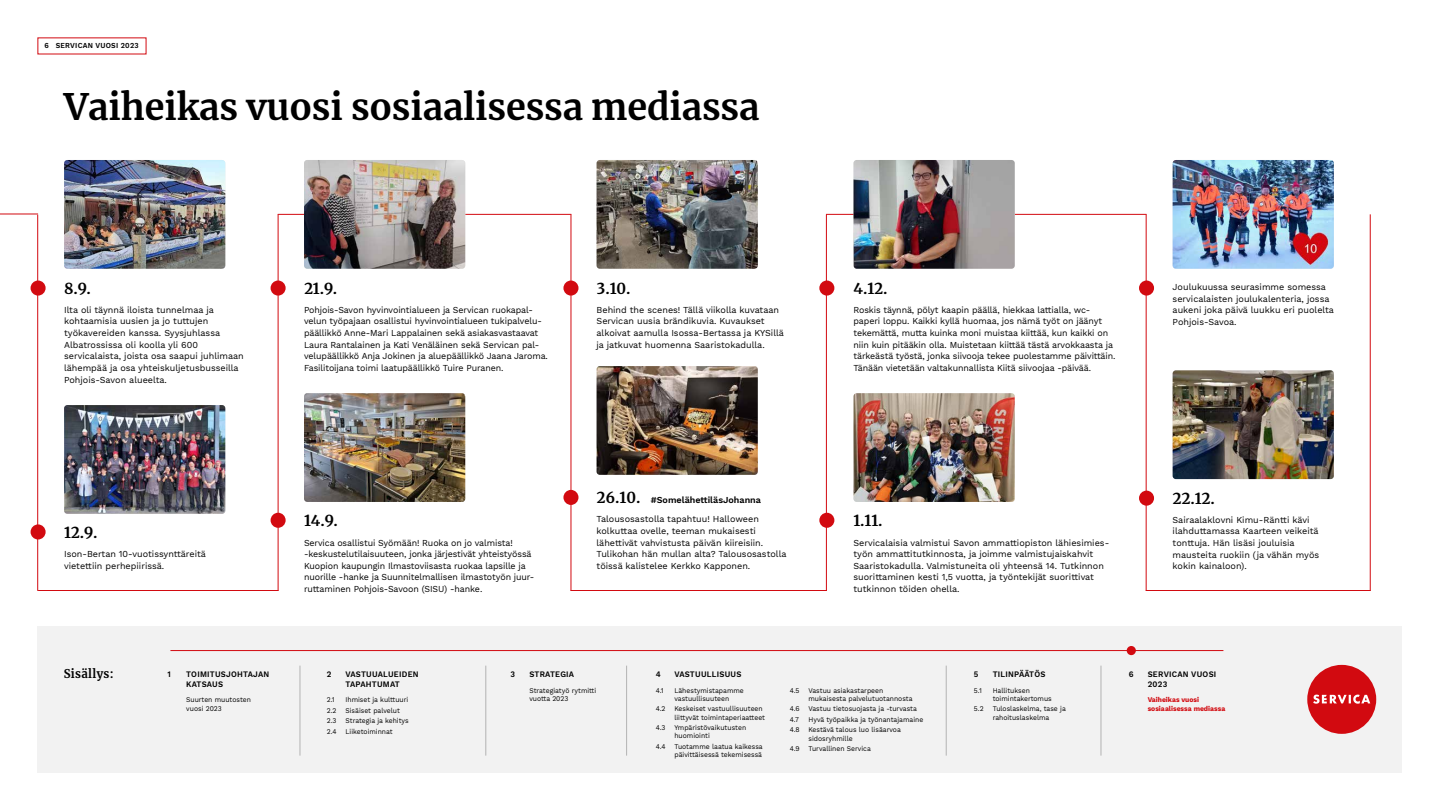
<style>
.page{position:relative;width:1440px;height:810px;background:#fff}
.page>*{position:absolute;margin:0;border:0;box-sizing:border-box;transform-origin:0 0}
.t1{font:700 36px "Merriweather";letter-spacing:-.005em;color:#000}
.t2{font:700 15px "Merriweather";letter-spacing:-.005em;color:#000}
.t3{font:700 12px "Merriweather";letter-spacing:.03em;color:#000;scale:.95 1}
.t4{font:9px/11.6px "Work Sans";letter-spacing:-.01em;color:#000}
.t5{font:600 8.25px/9.8px "Work Sans";letter-spacing:.03em;color:#000;scale:.95 1}
.t6{font:600 7.5px "Work Sans";letter-spacing:.03em;color:#000;scale:.95 1}
.t7{font:7.12px/8.2px "Work Sans";color:#000;scale:.95 1}
.t8{font:700 7.12px/8.2px "Work Sans";color:#d20a10;scale:.95 1}
.s1{font-family:"Merriweather";font-weight:700;font-size:15px}
.s2{font-weight:600}
</style>
<div class="page">
<div style="left:38px;top:626px;width:1364px;height:146px;background:#f2f2f2"></div>
<div style="left:1307px;top:665px;width:69px;height:69px;background:#d20a10;border-radius:50%"></div>
<svg style="left:1313px;top:695px;width:57px;height:9px"></svg>
<hr style="left:300px;top:666px;width:1px;height:90px;background:#b3b3b3">
<hr style="left:486px;top:666px;width:1px;height:90px;background:#b3b3b3">
<hr style="left:626px;top:666px;width:1px;height:90px;background:#b3b3b3">
<hr style="left:946px;top:666px;width:1px;height:90px;background:#b3b3b3">
<hr style="left:1101px;top:666px;width:1px;height:90px;background:#b3b3b3">
<hr style="left:170px;top:650px;width:1053px;height:1px;background:#d20a10">
<div style="left:1127px;top:646px;width:9px;height:9px;background:#d20a10;border-radius:50%"></div>
<hr style="left:278px;top:214px;width:293px;height:1px;background:#d20a10">
<hr style="left:826px;top:214px;width:321px;height:1px;background:#d20a10">
<img style="left:304px;top:160px;width:161px;height:109px">
<img style="left:597px;top:160px;width:161px;height:109px">
<img style="left:854px;top:160px;width:161px;height:109px">
<img style="left:1173px;top:160px;width:161px;height:109px">
<img style="left:64px;top:405px;width:161px;height:109px">
<img style="left:304px;top:393px;width:161px;height:109px">
<img style="left:597px;top:366px;width:161px;height:109px">
<img style="left:854px;top:393px;width:161px;height:109px">
<img style="left:1173px;top:370px;width:161px;height:109px">
<div style="left:31px;top:281px;width:15px;height:15px;background:#d20a10;border-radius:50%"></div>
<div style="left:31px;top:524px;width:15px;height:15px;background:#d20a10;border-radius:50%"></div>
<div style="left:271px;top:513px;width:15px;height:15px;background:#d20a10;border-radius:50%"></div>
<div style="left:563px;top:490px;width:15px;height:15px;background:#d20a10;border-radius:50%"></div>
<div style="left:819px;top:513px;width:15px;height:15px;background:#d20a10;border-radius:50%"></div>
<div style="left:1139px;top:491px;width:15px;height:15px;background:#d20a10;border-radius:50%"></div>
<div style="left:271px;top:281px;width:15px;height:15px;background:#d20a10;border-radius:50%"></div>
<div style="left:563px;top:281px;width:15px;height:15px;background:#d20a10;border-radius:50%"></div>
<div style="left:819px;top:281px;width:15px;height:15px;background:#d20a10;border-radius:50%"></div>
<div style="left:1139px;top:281px;width:15px;height:15px;background:#d20a10;border-radius:50%"></div>
<hr style="left:0;top:214px;width:38px;height:1px;background:#d20a10">
<hr style="left:38px;top:590px;width:240px;height:1px;background:#d20a10">
<hr style="left:571px;top:590px;width:256px;height:1px;background:#d20a10">
<hr style="left:1146px;top:590px;width:225px;height:1px;background:#d20a10">
<hr style="left:37px;top:215px;width:1px;height:376px;background:#d20a10">
<hr style="left:278px;top:214px;width:1px;height:377px;background:#d20a10">
<hr style="left:571px;top:214px;width:1px;height:377px;background:#d20a10">
<hr style="left:826px;top:214px;width:1px;height:377px;background:#d20a10">
<hr style="left:1146px;top:214px;width:1px;height:377px;background:#d20a10">
<hr style="left:1370px;top:214px;width:1px;height:377px;background:#d20a10">
<img style="left:64px;top:160px;width:161px;height:109px">
<p class="t6" style="left:45px;top:41px;width:101px">6 SERVICAN VUOSI 2023</p>
<h1 class="t1" style="left:64px;top:82px;width:697px">Vaiheikas vuosi sosiaalisessa mediassa</h1>
<h2 class="t2" style="left:64px;top:278px;width:28px">8.9.</h2>
<p class="t4" style="left:64px;top:304px;width:181px">Ilta oli täynnä iloista tunnelmaa ja kohtaamisia uusien ja jo tuttujen työkavereiden kanssa. Syysjuhlassa Albatrossissa oli koolla yli 600 servicalaista, joista osa saapui juhlimaan lähempää ja osa yhteiskuljetusbusseilla Pohjois-Savon alueelta.</p>
<h2 class="t2" style="left:304px;top:278px;width:35px">21.9.</h2>
<p class="t4" style="left:304px;top:304px;width:245px">Pohjois-Savon hyvinvointialueen ja Servican ruokapal&shy;velun työpajaan osallistui hyvinvointialueen tukipalvelu&shy;päällikkö Anne-Mari Lappalainen sekä asiakasvastaavat Laura Rantalainen ja Kati Venäläinen sekä Servican pal&shy;velupäällikkö Anja Jokinen ja aluepäällikkö Jaana Jaroma.<br>Fasilitoijana toimi laatupäällikkö Tuire Puranen.</p>
<h2 class="t2" style="left:597px;top:278px;width:36px">3.10.</h2>
<p class="t4" style="left:597px;top:304px;width:189px">Behind the scenes! Tällä viikolla kuvataan Servican uusia brändikuvia. Kuvaukset alkoivat aamulla Isossa-Bertassa ja KYSillä ja jatkuvat huomenna Saaristokadulla.</p>
<h2 class="t2" style="left:854px;top:278px;width:36px">4.12.</h2>
<p class="t4" style="left:854px;top:304px;width:263px">Roskis täynnä, pölyt kaapin päällä, hiekkaa lattialla, wc&shy;paperi loppu. Kaikki kyllä huomaa, jos nämä työt on jäänyt tekemättä, mutta kuinka moni muistaa kiittää, kun kaikki on niin kuin pitääkin olla. Muistetaan kiittää tästä arvokkaasta ja tärkeästä työstä, jonka siivooja tekee puolestamme päivittäin.<br>Tänään vietetään valtakunnallista Kiitä siivoojaa -päivää.</p>
<p class="t4" style="left:1173px;top:281px;width:163px">Joulukuussa seurasimme somessa servicalaisten joulukalenteria, jossa aukeni joka päivä luukku eri puolelta<br>Pohjois-Savoa.</p>
<h2 class="t2" style="left:64px;top:522px;width:35px">12.9.</h2>
<p class="t4" style="left:64px;top:549px;width:143px">Ison-Bertan 10-vuotissynttäreitä vietettiin perhepiirissä.</p>
<h3 class="t3" style="left:64px;top:665px;width:54px">Sisällys:</h3>
<p class="t5" style="left:168px;top:669px;width:5px">1</p>
<p class="t5" style="left:186px;top:669px;width:89px">TOIMITUSJOHTAJAN<br>KATSAUS</p>
<p class="t7" style="left:186px;top:696px;width:70px">Suurten muutosten vuosi 2023</p>
<h2 class="t2" style="left:304px;top:511px;width:36px">14.9.</h2>
<p class="t4" style="left:304px;top:537px;width:232px">Servica osallistui Syömään! Ruoka on jo valmista! -keskustelutilaisuuteen, jonka järjestivät yhteistyössä Kuopion kaupungin Ilmastoviisasta ruokaa lapsille ja nuorille -hanke ja Suunnitelmallisen ilmastotyön juur&shy;ruttaminen Pohjois-Savoon (SISU) -hanke.</p>
<p class="t4" style="left:597px;top:491px;width:166px;line-height:19.1px"><span class="s1">26.10.</span> <span class="s2">#SomelähettiläsJohanna<br></span>Talousosastolla tapahtuu! Halloween</p>
<p class="t4" style="left:597px;top:526px;width:192px">kolkuttaa ovelle, teeman mukaisesti lähettivät vahvistusta päivän kiireisiin.<br>Tulikohan hän mullan alta? Talousosastolla töissä kalistelee Kerkko Kapponen.</p>
<h2 class="t2" style="left:854px;top:511px;width:31px">1.11.</h2>
<p class="t4" style="left:854px;top:537px;width:257px">Servicalaisia valmistui Savon ammattiopiston lähiesimies&shy;työn ammattitutkinnosta, ja joimme valmistujaiskahvit Saaristokadulla. Valmistuneita oli yhteensä 14. Tutkinnon suorittaminen kesti 1,5 vuotta, ja työntekijät suorittivat tutkinnon töiden ohella.</p>
<h2 class="t2" style="left:1173px;top:488px;width:44px">22.12.</h2>
<p class="t4" style="left:1173px;top:514px;width:148px">Sairaalaklovni Kimu-Räntti kävi ilahduttamassa Kaarteen veikeitä tonttuja. Hän lisäsi jouluisia mausteita ruokiin (ja vähän myös kokin kainaloon).</p>
<p class="t5" style="left:327px;top:669px;width:6px">2</p>
<p class="t5" style="left:346px;top:669px;width:79px">VASTUUALUEIDEN<br>TAPAHTUMAT</p>
<p class="t7" style="left:327px;top:696px;width:10px">2.1</p>
<p class="t7" style="left:346px;top:696px;width:68px">Ihmiset ja kulttuuri</p>
<p class="t7" style="left:327px;top:707px;width:12px">2.2</p>
<p class="t7" style="left:346px;top:707px;width:59px">Sisäiset palvelut</p>
<p class="t7" style="left:327px;top:717px;width:12px">2.3</p>
<p class="t7" style="left:346px;top:717px;width:68px">Strategia ja kehitys</p>
<p class="t7" style="left:327px;top:728px;width:12px">2.4</p>
<p class="t7" style="left:346px;top:728px;width:51px">Liiketoiminnat</p>
<p class="t5" style="left:511px;top:669px;width:6px">3</p>
<p class="t5" style="left:529px;top:669px;width:49px">STRATEGIA</p>
<p class="t7" style="left:529px;top:686px;width:72px">Strategiatyö rytmitti vuotta 2023</p>
<p class="t5" style="left:656px;top:669px;width:7px">4</p>
<p class="t5" style="left:674px;top:669px;width:72px">VASTUULLISUUS</p>
<p class="t7" style="left:656px;top:686px;width:10px">4.1</p>
<p class="t7" style="left:674px;top:686px;width:75px">Lähestymistapamme vastuullisuuteen</p>
<p class="t7" style="left:656px;top:705px;width:12px">4.2</p>
<p class="t7" style="left:674px;top:705px;width:97px">Keskeiset vastuullisuuteen liittyvät toimintaperiaatteet</p>
<p class="t7" style="left:656px;top:724px;width:12px">4.3</p>
<p class="t7" style="left:674px;top:724px;width:77px">Ympäristövaikutusten huomiointi</p>
<p class="t7" style="left:656px;top:743px;width:114px;text-align:right">4.4 Tuotamme laatua kaikessa päivittäisessä tekemisessä</p>
<p class="t7" style="left:790px;top:686px;width:12px">4.5</p>
<p class="t7" style="left:808px;top:686px;width:111px">Vastuu asiakastarpeen mukaisesta palvelutuotannosta</p>
<p class="t7" style="left:790px;top:704px;width:135px;line-height:10.5px">4.6 Vastuu tietosuojasta ja -turvasta<br>4.7</p>
<p class="t7" style="left:790px;top:715px;width:142px;line-height:10.5px;text-indent:19px">Hyvä työpaikka ja työnantajamaine<br>4.8 Kestävä talous luo lisäarvoa</p>
<p class="t7" style="left:790px;top:733px;width:87px;line-height:10.5px;text-align:center">sidosryhmille<br>4.9 Turvallinen Servica</p>
<p class="t5" style="left:974px;top:669px;width:6px">5</p>
<p class="t5" style="left:993px;top:669px;width:57px">TILINPÄÄTÖS</p>
<p class="t7" style="left:974px;top:686px;width:10px">5.1</p>
<p class="t7" style="left:993px;top:686px;width:64px">Hallituksen toimintakertomus</p>
<p class="t7" style="left:974px;top:705px;width:12px">5.2</p>
<p class="t7" style="left:993px;top:705px;width:78px">Tuloslaskelma, tase ja rahoituslaskelma</p>
<p class="t5" style="left:1129px;top:669px;width:7px">6</p>
<p class="t5" style="left:1148px;top:669px;width:74px">SERVICAN VUOSI<br>2023</p>
<p class="t8" style="left:1148px;top:696px;width:83px">Vaiheikas vuosi sosiaalisessa mediassa</p>
</div>
